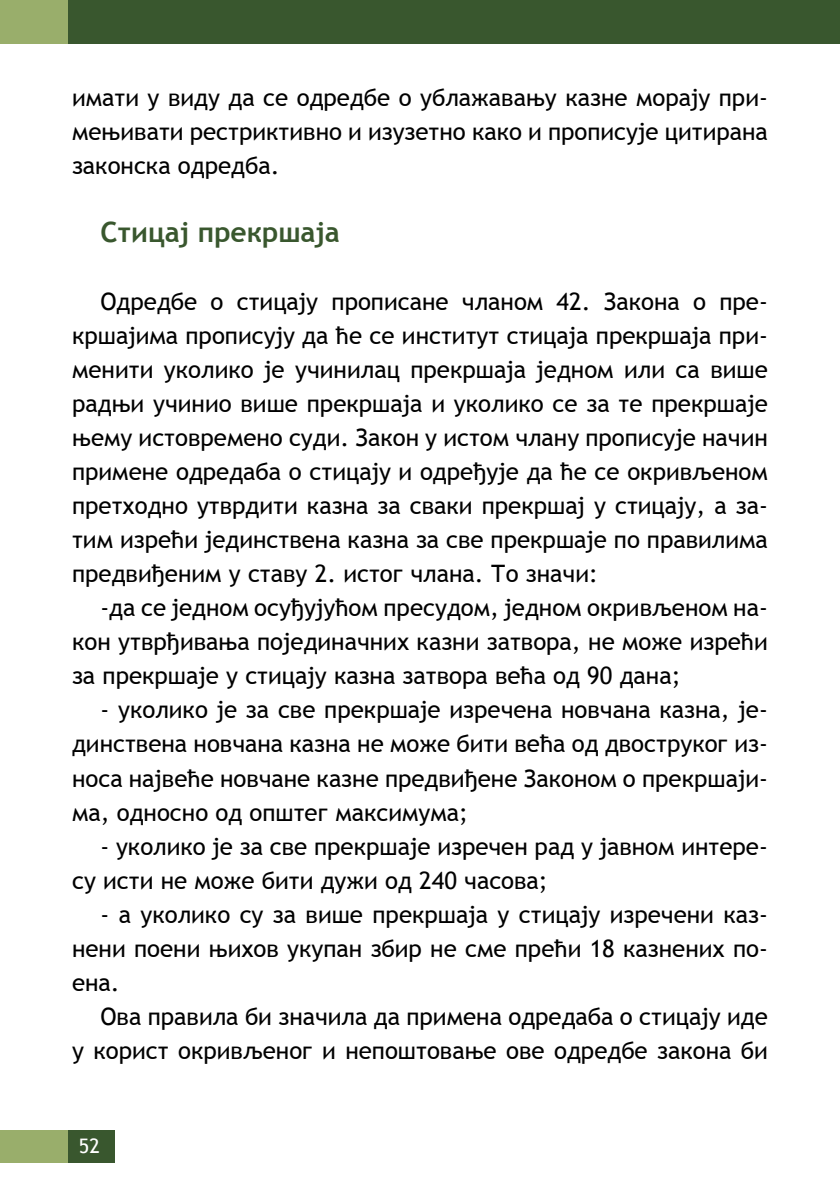
<style>
.page{position:relative;width:840px;height:1191px;background:#fff}
.page>*{position:absolute;margin:0;border:0;box-sizing:border-box;transform-origin:0 0}
.t1{font:700 28px "Trebuchet MS";color:#39572e}
.t2{font:24px/34px "Trebuchet MS";color:#000;text-align:justify}
.t3{font:20px "Trebuchet MS";color:#fff}
</style>
<div class="page">
<div style="left:0;top:1130px;width:114px;height:32px;background:#99ae6b"></div>
<div style="left:0;top:0;width:839px;height:43px;background:#99ae6b"></div>
<div style="left:68px;top:0;width:771px;height:43px;background:#39572e"></div>
<div style="left:68px;top:1130px;width:46px;height:32px;background:#39572e"></div>
<p class="t2" style="left:72px;top:81px;width:697px">имати у виду да се одредбе о ублажавању казне морају при&shy;мењивати рестриктивно и изузетно како и прописује цитирана законска одредба.</p>
<p class="t1" style="left:100px;top:215px;width:241px">Стицај прекршаја</p>
<p class="t2" style="left:72px;top:285px;width:697px;text-indent:28px">Одредбе о стицају прописане чланом 42. Закона о пре&shy;кршајима прописују да ће се институт стицаја прекршаја при&shy;менити уколико је учинилац прекршаја једном или са више радњи учинио више прекршаја и уколико се за те прекршаје њему истовремено суди. Закон у истом члану прописује начин примене одредаба о стицају и одређује да ће се окривљеном претходно утврдити казна за сваки прекршај у стицају, а за&shy;тим изрећи јединствена казна за све прекршаје по правилима предвиђеним у ставу 2. истог члана. То значи:</p>
<p class="t2" style="left:72px;top:591px;width:697px;text-indent:28px">-да се једном осуђујућом пресудом, једном окривљеном на&shy;кон утврђивања појединачних казни затвора, не може изрећи за прекршаје у стицају казна затвора већа од 90 дана;</p>
<p class="t2" style="left:72px;top:693px;width:697px;text-indent:28px">- уколико је за све прекршаје изречена новчана казна, је&shy;динствена новчана казна не може бити већа од двоструког из&shy;носа највеће новчане казне предвиђене Законом о прекршаји&shy;ма, односно од општег максимума;</p>
<p class="t2" style="left:72px;top:829px;width:697px;text-indent:28px">- уколико је за све прекршаје изречен рад у јавном интере&shy;су исти не може бити дужи од 240 часова;</p>
<p class="t2" style="left:72px;top:897px;width:697px;text-indent:28px">- а уколико су за више прекршаја у стицају изречени каз&shy;нени поени њихов укупан збир не сме прећи 18 казнених по&shy;ена.</p>
<p class="t2" style="left:72px;top:999px;width:697px;text-align:right">Ова правила би значила да примена одредаба о стицају иде<br>у корист окривљеног и непоштовање ове одредбе закона би</p>
<p class="t3" style="left:79px;top:1134px;width:22px">52</p>
</div>
